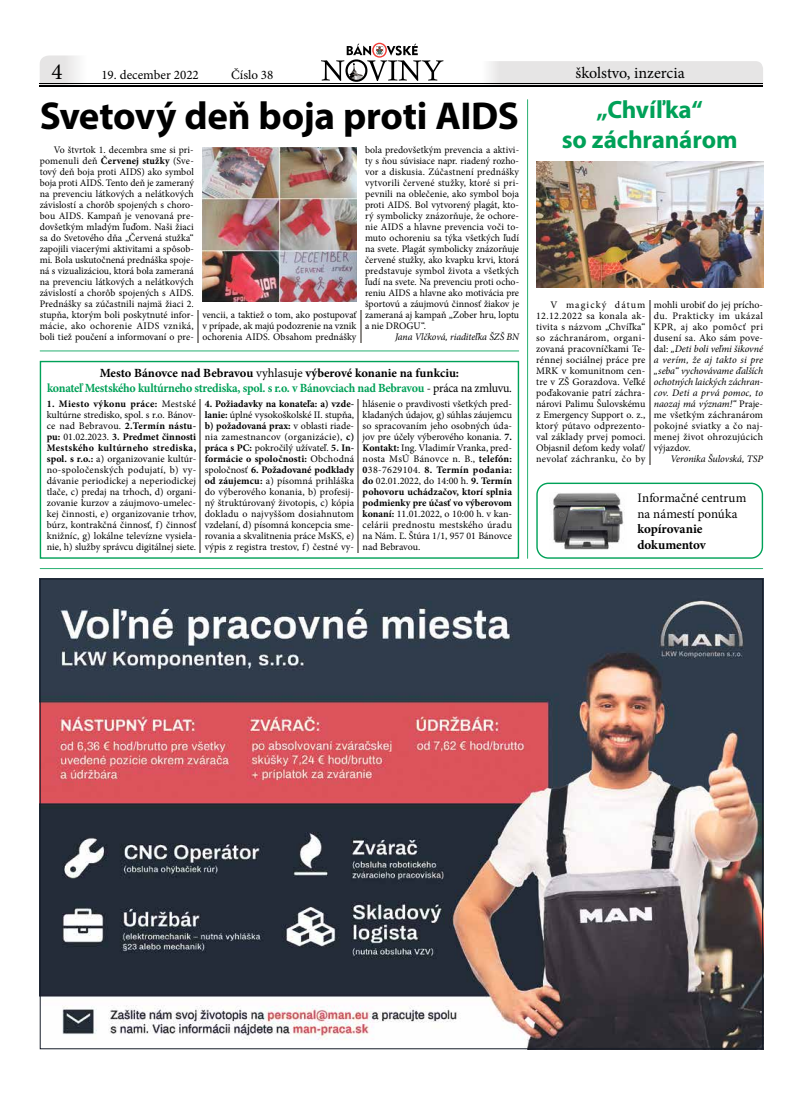
<style>
.page{position:relative;width:800px;height:1106px;background:#fff}
.page>*{position:absolute;margin:0;border:0;box-sizing:border-box;transform-origin:0 0}
.t1{font:700 39px "Myriad Pro";letter-spacing:-.01em;color:#000}
.t2{font:700 25px/30px "Myriad Pro";letter-spacing:-.005em;color:#00a158;text-align:center}
.t3{font:23px "Minion Pro";color:#000}
.t4{font:16px "Minion Pro";color:#000}
.t5{font:13px/15.6px "Minion Pro";color:#000}
.t6{font:700 13px/15.6px "Minion Pro";letter-spacing:-.01em;color:#000}
.t7{font:700 12.5px/15px "Minion Pro";letter-spacing:-.02em;color:#00a158;text-align:center;scale:.96 1}
.t8{font:10px/11px "Minion Pro";letter-spacing:.005em;color:#000;text-align:justify}
.t9{font:italic 10px "Minion Pro";letter-spacing:-.005em;color:#000}
.s1{font-weight:700}
.s2{color:#000}
.s3{font-weight:400;color:#000}
.s4{font-style:italic}
</style>
<div class="page">
<svg style="left:40px;top:55px;width:46px;height:29px"></svg>
<svg style="left:481px;top:61px;width:282px;height:23px;background:#dddcdc"></svg>
<svg style="left:321px;top:43px;width:122px;height:39px"></svg>
<hr style="left:40px;top:84px;width:723px;height:1px;background:#000">
<hr style="left:40px;top:85px;width:723px;height:2px;background:#000">
<svg style="left:536px;top:482px;width:227px;height:77px"></svg>
<hr style="left:527px;top:99px;width:1px;height:460px;background:#00a158">
<hr style="left:40px;top:350px;width:479px;height:1px;background:#00a158">
<hr style="left:40px;top:568px;width:723px;height:1px;background:#00a158">
<hr style="left:649px;top:301px;width:1px;height:164px;background:#8c8986">
<hr style="left:197px;top:310px;width:1px;height:32px;background:#8c8986">
<hr style="left:360px;top:310px;width:1px;height:32px;background:#8c8986">
<img style="left:40px;top:578px;width:723px;height:471px">
<img style="left:202px;top:147px;width:154px;height:155px">
<img style="left:536px;top:161px;width:227px;height:126px">
<svg style="left:40px;top:361px;width:479px;height:198px"></svg>
<hr style="left:200px;top:400px;width:1px;height:153px;background:#8c8986">
<hr style="left:358px;top:400px;width:1px;height:153px;background:#8c8986">
<h3 class="t3" style="left:52px;top:57px;width:13px">4</h3>
<h3 class="t4" style="left:575px;top:62px;width:111px">školstvo, inzercia</h3>
<h2 class="t2" style="left:561px;top:94px;width:177px">„Chvíľka“<br>so záchranárom</h2>
<h3 class="t5" style="left:101px;top:67px;width:99px">19. december 2022</h3>
<h3 class="t5" style="left:231px;top:67px;width:44px">Číslo 38</h3>
<h1 class="t1" style="left:40px;top:90px;width:480px">Svetový deň boja proti AIDS</h1>
<p class="t8" style="left:40px;top:144px;width:156px;text-indent:14px">Vo štvrtok 1. decembra sme si pri&shy;pomenuli deň <span class="s1">Červenej stužky</span> (Sve&shy;tový deň boja proti AIDS) ako symbol boja proti AIDS. Tento deň je zameraný na prevenciu látkových a nelátkových závislostí a chorôb spojených s choro&shy;bou AIDS. Kampaň je venovaná pre&shy;dovšetkým mladým ľuďom. Naši žiaci sa do Svetového dňa „Červená stužka“ zapojili viacerými aktivitami a spôsob&shy;mi. Bola uskutočnená prednáška spoje&shy;ná s vizualizáciou, ktorá bola zameraná na prevenciu látkových a nelátkových závislostí a chorôb spojených s AIDS.<br>Prednášky sa zúčastnili najmä žiaci 2. stupňa, ktorým boli poskytnuté infor&shy;mácie, ako ochorenie AIDS vzniká, boli tiež poučení a informovaní o pre-</p>
<p class="t8" style="left:365px;top:144px;width:156px">bola predovšetkým prevencia a aktivi&shy;ty s ňou súvisiace napr. riadený rozho&shy;vor a diskusia. Zúčastnení prednášky vytvorili červené stužky, ktoré si pri&shy;pevnili na oblečenie, ako symbol boja proti AIDS. Bol vytvorený plagát, kto&shy;rý symbolicky znázorňuje, že ochore&shy;nie AIDS a hlavne prevencia voči to&shy;muto ochoreniu sa týka všetkých ľudí na svete. Plagát symbolicky znázorňuje červené stužky, ako kvapku krvi, ktorá predstavuje symbol života a všetkých ľudí na svete. Na prevenciu proti ocho&shy;reniu AIDS a hlavne ako motivácia pre športovú a záujmovú činnosť žiakov je zameraná aj kampaň „Zober hru, loptu a nie DROGU“.</p>
<p class="t9" style="left:395px;top:330px;width:125px">Jana Vlčková, riaditeľka ŠZŠ BN</p>
<p class="t7" style="left:47px;top:365px;width:485px"><span class="s2">Mesto Bánovce nad Bebravou</span> <span class="s3">vyhlasuje</span> <span class="s2">výberové konanie na funkciu:<br></span>konateľ Mestského kultúrneho strediska, spol. s r.o. v Bánovciach nad Bebravou <span class="s3">- práca na zmluvu.</span></p>
<p class="t8" style="left:47px;top:398px;width:151px"><span class="s1">1. Miesto výkonu práce:</span> Mestské kultúrne stredisko, spol. s r.o. Bánov&shy;ce nad Bebravou. <span class="s1">2.Termín nástu&shy;pu:</span> 01.02.2023. <span class="s1">3. Predmet činnosti Mestského kultúrneho strediska, spol. s r.o.:</span> a) organizovanie kultúr&shy;no-spoločenských podujatí, b) vy&shy;dávanie periodickej a neperiodickej tlače, c) predaj na trhoch, d) organi&shy;zovanie kurzov a záujmovo-umelec&shy;kej činnosti, e) organizovanie trhov, búrz, kontrakčná činnosť, f) činnosť knižníc, g) lokálne televízne vysiela&shy;nie, h) služby správcu digitálnej siete.</p>
<p class="t8" style="left:205px;top:398px;width:151px"><span class="s1">4. Požiadavky na konateľa: a) vzde&shy;lanie:</span> úplné vysokoškolské II. stupňa, <span class="s1">b) požadovaná prax:</span> v oblasti riade&shy;nia zamestnancov (organizácie), <span class="s1">c) práca s PC:</span> pokročilý užívateľ. <span class="s1">5. In&shy;formácie o spoločnosti:</span> Obchodná spoločnosť <span class="s1">6. Požadované podklady od záujemcu:</span> a) písomná prihláška do výberového konania, b) profesij&shy;ný štruktúrovaný životopis, c) kópia dokladu o najvyššom dosiahnutom vzdelaní, d) písomná koncepcia sme&shy;rovania a skvalitnenia práce MsKS, e) výpis z registra trestov, f) čestné vy-</p>
<p class="t8" style="left:362px;top:398px;width:151px">hlásenie o pravdivosti všetkých pred&shy;kladaných údajov, g) súhlas záujemcu so spracovaním jeho osobných úda&shy;jov pre účely výberového konania. <span class="s1">7.<br>Kontakt:</span> Ing. Vladimír Vranka, pred&shy;nosta MsÚ Bánovce n. B., <span class="s1">telefón:<br>0</span>38-7629104. <span class="s1">8. Termín podania: do</span> 02.01.2022, do 14:00 h. <span class="s1">9. Termín pohovoru uchádzačov, ktorí splnia podmienky pre účasť vo výberovom konaní:</span> 11.01.2022, o 10:00 h. v kan&shy;celárii prednostu mestského úradu na Nám. Ľ. Štúra 1/1, 957 01 Bánovce nad Bebravou.</p>
<p class="t8" style="left:536px;top:299px;width:111px;text-indent:14px">V magický dátum 12.12.2022 sa konala ak&shy;tivita s názvom „Chvíľka“ so záchranárom, organi&shy;zovaná pracovníčkami Te&shy;rénnej sociálnej práce pre MRK v komunitnom cen&shy;tre v ZŠ Gorazdova. Veľké poďakovanie patrí záchra&shy;nárovi Palimu Šulovskému z Emergency Support o. z., ktorý pútavo odprezento&shy;val základy prvej pomoci.<br>Objasnil deťom kedy volať/ nevolať záchranku, čo by</p>
<p class="t8" style="left:653px;top:299px;width:111px">mohli urobiť do jej prícho&shy;du. Prakticky im ukázal KPR, aj ako pomôcť pri dusení sa. Ako sám pove&shy;dal: <span class="s4">„Deti boli veľmi šikovné a verím, že aj takto si pre „seba“ vychovávame ďalších ochotných laických záchran&shy;cov. Deti a prvá pomoc, to naozaj má význam!“</span> Praje&shy;me všetkým záchranárom pokojné sviatky a čo naj&shy;menej život ohrozujúcich výjazdov.</p>
<p class="t8" style="left:202px;top:309px;width:156px">vencii, a taktiež o tom, ako postupovať v prípade, ak majú podozrenie na vznik ochorenia AIDS. Obsahom prednášky</p>
<p class="t9" style="left:670px;top:452px;width:94px">Veronika Šulovská, TSP</p>
<h3 class="t5" style="left:637px;top:490px;width:110px">Informačné centrum na námestí ponúka</h3>
<h3 class="t6" style="left:637px;top:521px;width:70px">kopírovanie dokumentov</h3>
</div>
